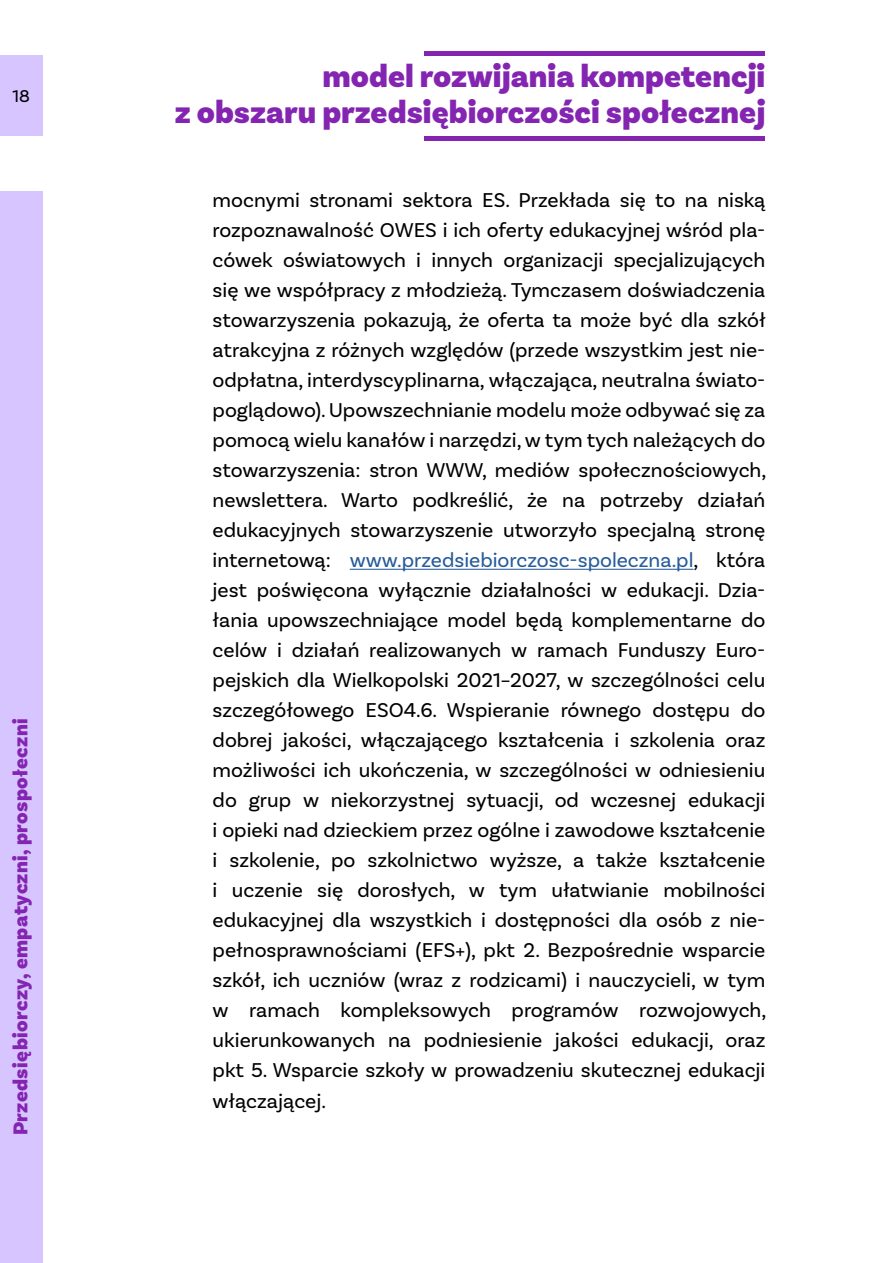
<style>
.page{position:relative;width:893px;height:1263px;background:#fff}
.page>*{position:absolute;margin:0;border:0;box-sizing:border-box;transform-origin:0 0}
.t1{font:900 33px/36px "Basic Sans";color:#8425b2;text-align:right}
.t2{font:21px/30px "Basic Sans";color:#000;text-align:justify}
.t3{font:900 21px "Basic Sans";letter-spacing:.02em;color:#8425b2}
.t4{font:18px "Basic Sans";color:#000}
.s1{color:#275b9b}
</style>
<div class="page">
<div style="left:0;top:191px;width:43px;height:1072px;background:#d7c5ff"></div>
<div style="left:0;top:55px;width:43px;height:81px;background:#d7c5ff"></div>
<hr style="left:424px;top:136px;width:341px;height:4px;background:#8425b2">
<hr style="left:424px;top:51px;width:341px;height:4px;background:#8425b2">
<hr style="left:350px;top:569px;width:344px;height:1px;background:#275b9b">
<p class="t4" style="left:13px;top:86px;width:19px">18</p>
<p class="t3" style="left:8px;top:1135px;width:419px;rotate:-90deg">Przedsiębiorczy, empatyczni, prospołeczni</p>
<h1 class="t1" style="left:175px;top:59px;width:592px">model rozwijania kompetencji<br>z obszaru przedsiębiorczości społecznej</h1>
<p class="t2" style="left:213px;top:185px;width:555px">mocnymi stronami sektora ES. Przekłada się to na niską rozpoznawalność OWES i ich oferty edukacyjnej wśród pla&shy;cówek oświatowych i innych organizacji specjalizujących się we współpracy z młodzieżą. Tymczasem doświadczenia stowarzyszenia pokazują, że oferta ta może być dla szkół atrakcyjna z różnych względów (przede wszystkim jest nie&shy;odpłatna, interdyscyplinarna, włączająca, neutralna świato&shy;poglądowo). Upowszechnianie modelu może odbywać się za pomocą wielu kanałów i narzędzi, w tym tych należących do stowarzyszenia: stron WWW, mediów społecznościowych, newslettera. Warto podkreślić, że na potrzeby działań edukacyjnych stowarzyszenie utworzyło specjalną stronę internetową: <span class="s1">www.przedsiebiorczosc-spoleczna.pl</span>, która jest poświęcona wyłącznie działalności w edukacji. Dzia&shy;łania upowszechniające model będą komplementarne do celów i działań realizowanych w ramach Funduszy Euro&shy;pejskich dla Wielkopolski 2021–2027, w szczególności celu szczegółowego ESO4.6. Wspieranie równego dostępu do dobrej jakości, włączającego kształcenia i szkolenia oraz możliwości ich ukończenia, w szczególności w odniesieniu do grup w niekorzystnej sytuacji, od wczesnej edukacji i opieki nad dzieckiem przez ogólne i zawodowe kształcenie i szkolenie, po szkolnictwo wyższe, a także kształcenie i uczenie się dorosłych, w tym ułatwianie mobilności edukacyjnej dla wszystkich i dostępności dla osób z nie&shy;pełnosprawnościami (EFS+), pkt 2. Bezpośrednie wsparcie szkół, ich uczniów (wraz z rodzicami) i nauczycieli, w tym w ramach kompleksowych programów rozwojowych, ukierunkowanych na podniesienie jakości edukacji, oraz pkt 5. Wsparcie szkoły w prowadzeniu skutecznej edukacji włączającej.</p>
</div>
